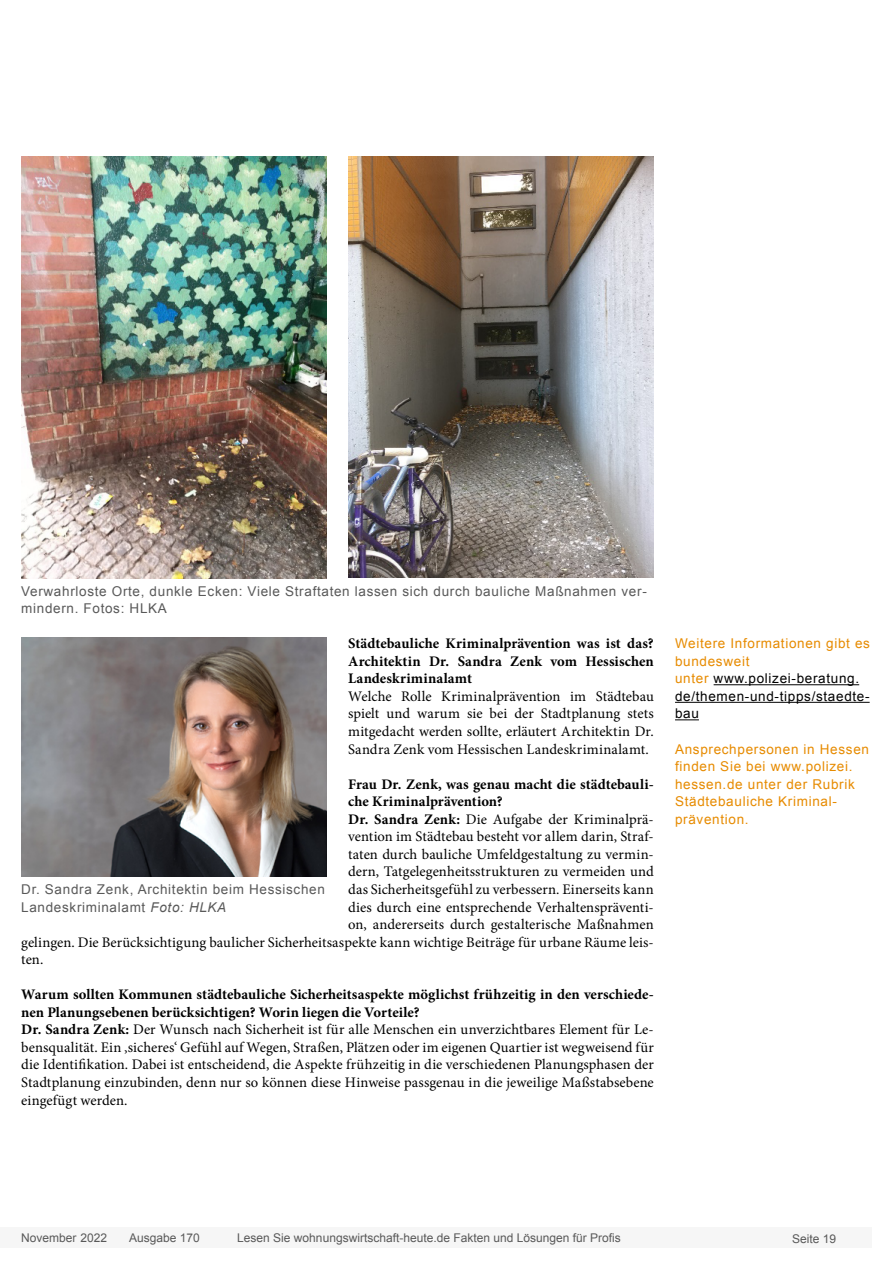
<style>
.page{position:relative;width:893px;height:1263px;background:#fff}
.page>*{position:absolute;margin:0;border:0;box-sizing:border-box;transform-origin:0 0}
.Fließtext_erste_Zeil{font:14.7px/17.5px "Minion Pro";letter-spacing:.005em;color:#000;text-align:justify}
.AUTOR{font:700 14.7px/17.5px "Minion Pro";letter-spacing:.005em;color:#000}
.Bildunterschrift{font:13.5px/17.5px "Arial";letter-spacing:.05em;color:#595959}
.Info{font:13.5px/17.5px "Arial";letter-spacing:.05em;color:#e78b00}
.Info-2{font:13.5px/17.5px "Arial";letter-spacing:.05em;color:#000}
.t1{font:12px "Arial";color:#595959}
.s1{font-weight:700}
.s2{font-style:italic}
.s3{color:#e78b00}
</style>
<div class="page">
<div style="left:0;top:1227px;width:872px;height:20px;background:#f6f6f6"></div>
<hr style="left:714px;top:684px;width:145px;height:1px;background:#000">
<hr style="left:675px;top:702px;width:195px;height:1px;background:#000">
<svg style="left:675px;top:719px;width:24px;height:1px"></svg>
<img style="left:348px;top:157px;width:306px;height:421px">
<img style="left:21px;top:157px;width:306px;height:421px">
<img style="left:21px;top:638px;width:306px;height:238px">
<p class="Bildunterschrift" style="left:21px;top:582px;width:627px">Verwahrloste Orte, dunkle Ecken: Viele Straftaten lassen sich durch bauliche Maßnahmen ver&shy;mindern. Fotos: HLKA</p>
<p class="AUTOR" style="left:348px;top:634px;width:307px;text-align:justify">Städtebauliche Kriminalprävention was ist das?<br>Architektin Dr. Sandra Zenk vom Hessischen Landeskriminalamt</p>
<p class="Fließtext_erste_Zeil" style="left:348px;top:687px;width:307px">Welche Rolle Kriminalprävention im Städtebau spielt und warum sie bei der Stadtplanung stets mitgedacht werden sollte, erläutert Architektin Dr.<br>Sandra Zenk vom Hessischen Landeskriminalamt.</p>
<p class="AUTOR" style="left:348px;top:775px;width:307px">Frau Dr. Zenk, was genau macht die städtebauli&shy;che Kriminalprävention?</p>
<p class="Fließtext_erste_Zeil" style="left:348px;top:810px;width:307px"><span class="s1">Dr. Sandra Zenk:</span> Die Aufgabe der Kriminalprä-</p>
<p class="Fließtext_erste_Zeil" style="left:348px;top:828px;width:307px">vention im Städtebau besteht vor allem darin, Straf-</p>
<p class="Fließtext_erste_Zeil" style="left:348px;top:845px;width:307px">taten durch bauliche Umfeldgestaltung zu vermin-</p>
<p class="Fließtext_erste_Zeil" style="left:348px;top:863px;width:307px">dern, Tatgelegenheitsstrukturen zu vermeiden und</p>
<p class="Fließtext_erste_Zeil" style="left:348px;top:880px;width:307px">das Sicherheitsgefühl zu verbessern. Einerseits kann</p>
<p class="Fließtext_erste_Zeil" style="left:348px;top:898px;width:307px">dies durch eine entsprechende Verhaltenspräventi-</p>
<p class="Fließtext_erste_Zeil" style="left:348px;top:916px;width:307px">on, andererseits durch gestalterische Maßnahmen</p>
<p class="Fließtext_erste_Zeil" style="left:21px;top:933px;width:634px">gelingen. Die Berücksichtigung baulicher Sicherheitsaspekte kann wichtige Beiträge für urbane Räume leis-</p>
<p class="Fließtext_erste_Zeil" style="left:21px;top:951px;width:24px">ten.</p>
<p class="AUTOR" style="left:21px;top:985px;width:634px">Warum sollten Kommunen städtebauliche Sicherheitsaspekte möglichst frühzeitig in den verschiede&shy;nen Planungsebenen berücksichtigen? Worin liegen die Vorteile?</p>
<p class="Fließtext_erste_Zeil" style="left:21px;top:1021px;width:634px"><span class="s1">Dr. Sandra Zenk:</span> Der Wunsch nach Sicherheit ist für alle Menschen ein unverzichtbares Element für Le&shy;bensqualität. Ein ‚sicheres‘ Gefühl auf Wegen, Straßen, Plätzen oder im eigenen Quartier ist wegweisend für die Identifikation. Dabei ist entscheidend, die Aspekte frühzeitig in die verschiedenen Planungsphasen der Stadtplanung einzubinden, denn nur so können diese Hinweise passgenau in die jeweilige Maßstabsebene eingefügt werden.</p>
<p class="Bildunterschrift" style="left:21px;top:880px;width:305px">Dr. Sandra Zenk, Architektin beim Hessischen<br>Landeskriminalamt <span class="s2">Foto: HLKA</span></p>
<p class="Info" style="left:675px;top:635px;width:196px">Weitere Informationen gibt es bundesweit</p>
<p class="Info-2" style="left:675px;top:670px;width:196px"><span class="s3">unter</span> www.polizei-beratung. de/themen-und-tipps/staedte&shy;bau</p>
<p class="Info" style="left:675px;top:740px;width:195px">Ansprechpersonen in Hessen finden Sie bei www.polizei. hessen.de unter der Rubrik<br>Städtebauliche Kriminal&shy;prävention.</p>
<p class="t1" style="left:21px;top:1230px;width:87px">November 2022</p>
<p class="t1" style="left:129px;top:1230px;width:72px">Ausgabe 170</p>
<p class="t1" style="left:237px;top:1230px;width:385px">Lesen Sie wohnungswirtschaft-heute.de Fakten und Lösungen für Profis</p>
<p class="t1" style="left:792px;top:1231px;width:46px">Seite 19</p>
</div>
